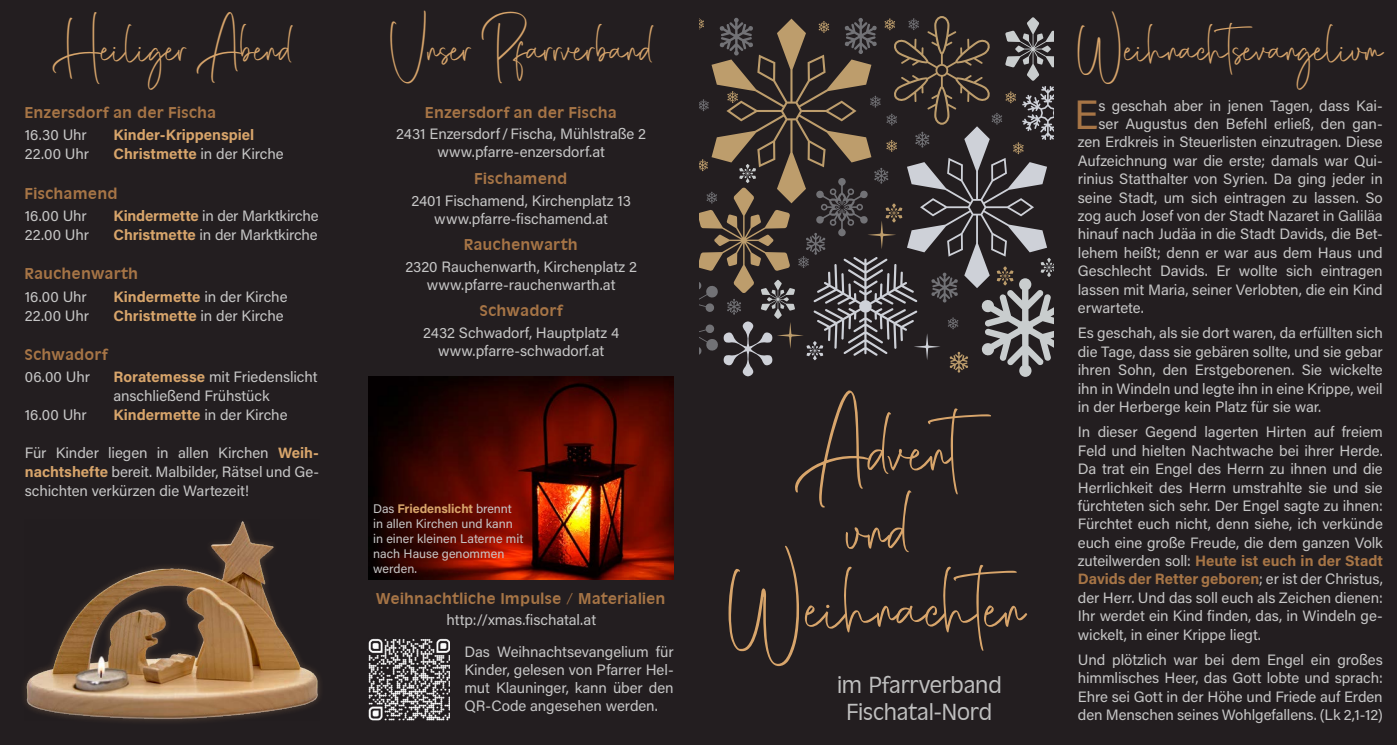
<style>
.page{position:relative;width:1397px;height:745px;background:#fff}
.page>*{position:absolute;margin:0;border:0;box-sizing:border-box;transform-origin:0 0}
.t1{font:65.12px "Bellinda Christina Three";color:#d8a56b}
.t2{font:40.88px "Acumin Pro";color:#a77546}
.t3{font:39.38px "Bellinda Christina Three";color:#d8a56b}
.t4{font:22.5px/27px "Arthur Becker";letter-spacing:-.005em;color:#c0c0c0;text-align:center}
.t5{font:700 16.25px "Arthur Becker";color:#a77546}
.t6{font:15px/18.4px "Acumin Pro";letter-spacing:-.005em;color:#c6c6c6;text-align:justify}
.t7{font:700 15px "Acumin Pro";color:#d8a56b}
.t8{font:12.5px/15px "Acumin Pro";color:#c6c6c6}
.s1{font-weight:400;color:#c6c6c6}
.s2{font-weight:700;color:#d8a56b}
.s3{font-weight:700;color:#a77546}
</style>
<div class="page">
<div style="left:0;top:0;width:1396px;height:744px;background:#231e20"></div>
<img style="left:25px;top:521px;width:294px;height:198px">
<img style="left:369px;top:638px;width:80px;height:81px">
<svg style="left:699px;top:16px;width:354px;height:361px"></svg>
<img style="left:369px;top:376px;width:304px;height:203px">
<h3 class="t3" style="left:390px;top:23px;width:263px">Unser Pfarrverband</h3>
<p class="t5" style="left:425px;top:104px;width:193px">Enzersdorf an der Fischa</p>
<p class="t6" style="left:396px;top:124px;width:251px;line-height:18px;text-align:center">2431 Enzersdorf /Fischa, Mühlstraße 2 www.pfarre-enzersdorf.at</p>
<p class="t5" style="left:474px;top:170px;width:95px">Fischamend</p>
<p class="t6" style="left:411px;top:190px;width:221px;line-height:18px;text-align:center">2401 Fischamend, Kirchenplatz 13 www.pfarre-fischamend.at</p>
<p class="t5" style="left:464px;top:236px;width:115px">Rauchenwarth</p>
<p class="t6" style="left:405px;top:257px;width:233px;line-height:18px;text-align:center">2320 Rauchenwarth, Kirchenplatz 2 www.pfarre-rauchenwarth.at</p>
<p class="t5" style="left:480px;top:302px;width:84px">Schwadorf</p>
<p class="t6" style="left:423px;top:323px;width:197px;line-height:18px;text-align:center">2432 Schwadorf, Hauptplatz 4 www.pfarre-schwadorf.at</p>
<h3 class="t3" style="left:53px;top:23px;width:240px">Heiliger Abend</h3>
<h3 class="t3" style="left:1077px;top:23px;width:306px">Weihnachtsevangelium</h3>
<p class="t5" style="left:25px;top:104px;width:193px">Enzersdorf an der Fischa</p>
<p class="t6" style="left:25px;top:125px;width:63px">16.30 Uhr</p>
<p class="t7" style="left:113px;top:124px;width:142px">Kinder-Krippenspiel</p>
<p class="t6" style="left:25px;top:144px;width:66px">22.00 Uhr</p>
<p class="t7" style="left:113px;top:143px;width:172px">Christmette <span class="s1">in der Kirche</span></p>
<p class="t5" style="left:25px;top:184px;width:95px">Fischamend</p>
<p class="t6" style="left:25px;top:206px;width:64px">16.00 Uhr</p>
<p class="t6" style="left:113px;top:206px;width:207px"><span class="s2">Kindermette</span> in der Marktkirche</p>
<p class="t6" style="left:25px;top:225px;width:66px">22.00 Uhr</p>
<p class="t6" style="left:113px;top:225px;width:206px"><span class="s2">Christmette</span> in der Marktkirche</p>
<p class="t5" style="left:25px;top:265px;width:115px">Rauchenwarth</p>
<p class="t6" style="left:25px;top:286px;width:64px">16.00 Uhr</p>
<p class="t7" style="left:113px;top:286px;width:175px">Kindermette <span class="s1">in der Kirche</span></p>
<p class="t6" style="left:25px;top:305px;width:66px">22.00 Uhr</p>
<p class="t7" style="left:113px;top:304px;width:172px">Christmette <span class="s1">in der Kirche</span></p>
<p class="t5" style="left:25px;top:346px;width:84px">Schwadorf</p>
<p class="t6" style="left:25px;top:367px;width:67px">06.00 Uhr</p>
<p class="t6" style="left:113px;top:367px;width:205px;line-height:18.9px"><span class="s2">Roratemesse</span> mit Friedenslicht anschließend Frühstück</p>
<p class="t6" style="left:25px;top:405px;width:64px">16.00 Uhr</p>
<p class="t7" style="left:113px;top:404px;width:175px">Kindermette <span class="s1">in der Kirche</span></p>
<p class="t6" style="left:25px;top:442px;width:296px;line-height:18.9px">Für Kinder liegen in allen Kirchen <span class="s2">Weih&shy;nachtshefte</span> bereit. Malbilder, Rätsel und Ge&shy;schichten verkürzen die Wartezeit!</p>
<h2 class="t2" style="left:1073px;top:86px;width:26px">E</h2>
<p class="t6" style="left:1098px;top:96px;width:286px">s geschah aber in jenen Tagen, dass Kai-</p>
<p class="t6" style="left:1098px;top:114px;width:286px">ser Augustus den Befehl erließ, den gan-</p>
<p class="t6" style="left:1077px;top:132px;width:306px">zen Erdkreis in Steuerlisten einzutragen. Diese</p>
<p class="t6" style="left:1077px;top:151px;width:306px">Aufzeichnung war die erste; damals war Qui-</p>
<p class="t6" style="left:1077px;top:169px;width:306px">rinius Statthalter von Syrien. Da ging jeder in</p>
<p class="t6" style="left:1077px;top:187px;width:306px">seine Stadt, um sich eintragen zu lassen. So</p>
<p class="t6" style="left:1077px;top:206px;width:306px">zog auch Josef von der Stadt Nazaret in Galiläa</p>
<p class="t6" style="left:1077px;top:224px;width:306px">hinauf nach Judäa in die Stadt Davids, die Bet-</p>
<p class="t6" style="left:1077px;top:242px;width:306px">lehem heißt; denn er war aus dem Haus und</p>
<p class="t6" style="left:1077px;top:261px;width:306px">Geschlecht Davids. Er wollte sich eintragen</p>
<p class="t6" style="left:1077px;top:279px;width:306px">lassen mit Maria, seiner Verlobten, die ein Kind</p>
<p class="t6" style="left:1077px;top:298px;width:67px">erwartete.</p>
<p class="t6" style="left:1077px;top:323px;width:306px">Es geschah, als sie dort waren, da erfüllten sich die Tage, dass sie gebären sollte, und sie gebar ihren Sohn, den Erstgeborenen. Sie wickelte ihn in Windeln und legte ihn in eine Krippe, weil in der Herberge kein Platz für sie war.</p>
<p class="t6" style="left:1077px;top:422px;width:306px">In dieser Gegend lagerten Hirten auf freiem Feld und hielten Nachtwache bei ihrer Herde.<br>Da trat ein Engel des Herrn zu ihnen und die Herrlichkeit des Herrn umstrahlte sie und sie fürchteten sich sehr. Der Engel sagte zu ihnen:<br>Fürchtet euch nicht, denn siehe, ich verkünde euch eine große Freude, die dem ganzen Volk zuteilwerden soll: <span class="s3">Heute ist euch in der Stadt Davids der Retter geboren</span>; er ist der Christus, der Herr. Und das soll euch als Zeichen dienen:<br>Ihr werdet ein Kind finden, das, in Windeln ge&shy;wickelt, in einer Krippe liegt.</p>
<p class="t6" style="left:1077px;top:649px;width:306px">Und plötzlich war bei dem Engel ein großes himmlisches Heer, das Gott lobte und sprach:<br>Ehre sei Gott in der Höhe und Friede auf Erden den Menschen seines Wohlgefallens. (Lk 2,1-12)</p>
<h1 class="t1" style="left:795px;top:409px;width:220px">Advent</h1>
<h1 class="t1" style="left:845px;top:487px;width:64px">und</h1>
<p class="t8" style="left:373px;top:500px;width:152px">Das <span class="s2">Friedenslicht</span> brennt in allen Kirchen und kann in einer kleinen Laterne mit nach Hause genommen werden.</p>
<h1 class="t1" style="left:728px;top:565px;width:312px">Weihnachten</h1>
<h3 class="t4" style="left:837px;top:671px;width:166px">im Pfarrverband<br>Fischatal-Nord</h3>
<p class="t5" style="left:376px;top:589px;width:291px">Weihnachtliche Impulse / Materialien</p>
<p class="t6" style="left:446px;top:609px;width:151px">http://xmas.fischatal.at</p>
<p class="t6" style="left:464px;top:641px;width:211px;line-height:18px">Das Weihnachtsevangelium für Kinder, gelesen von Pfarrer Hel&shy;mut Klauninger, kann über den QR-Code angesehen werden.</p>
</div>
